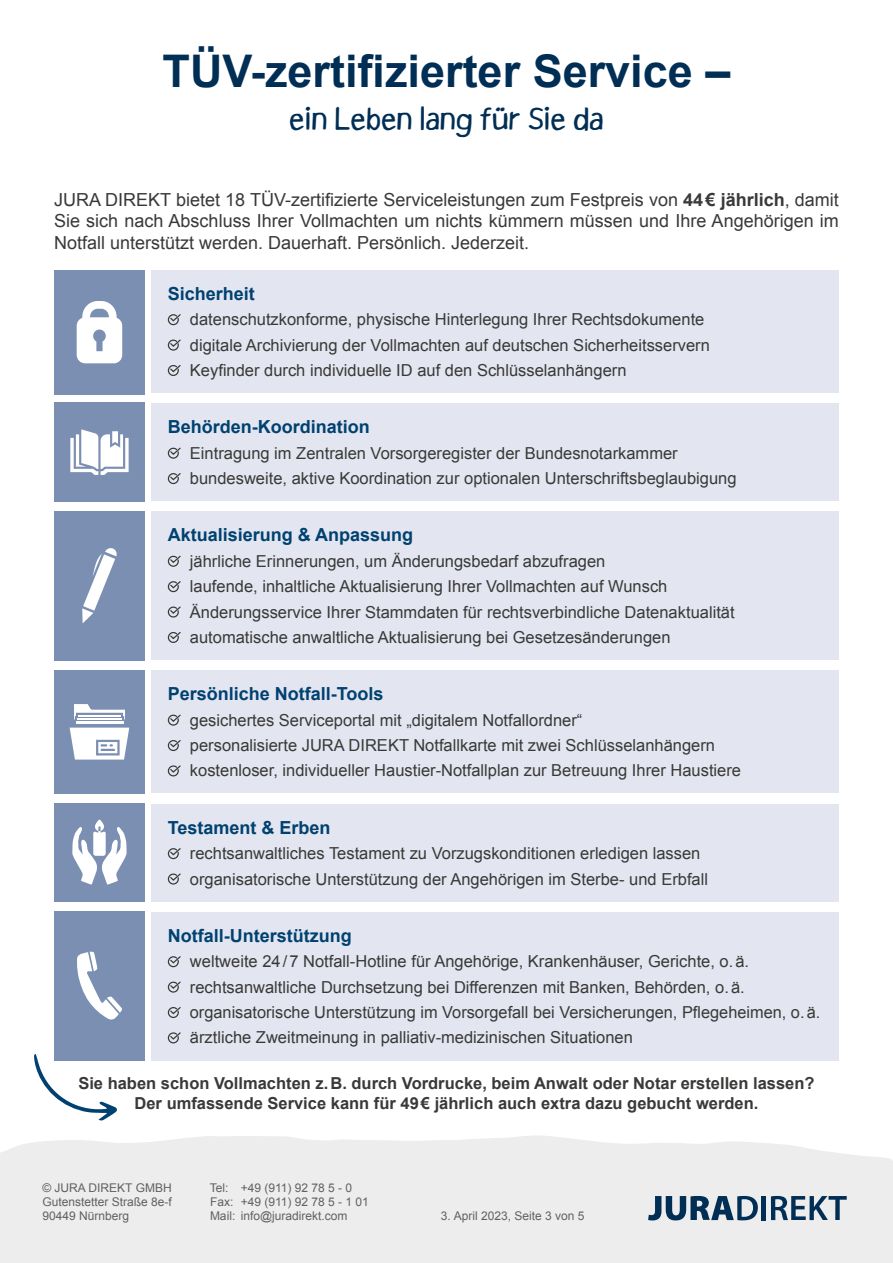
<style>
.page{position:relative;width:893px;height:1263px;background:#fff}
.page>*{position:absolute;margin:0;border:0;box-sizing:border-box;transform-origin:0 0}
.t1{font:700 45px "Arial";color:#002e54}
.t2{font:700 30px "Juradirekt handwriting";color:#002e54}
.t3{font:18px/21.6px "Arial";color:#3a3938;text-align:justify}
.t4{font:700 18px "Arial";color:#004170}
.t5{font:16.5px/25.3px "Arial";color:#3a3938}
.t6{font:700 16.5px/19.8px "Arial";color:#3a3938;text-align:center}
.t7{font:12px/14.4px "Arial";color:#626160;text-align:justify}
.s1{font-weight:700}
</style>
<div class="page">
<div style="left:151px;top:270px;width:688px;height:123px;background:#e3e6f0"></div>
<svg style="left:167px;top:314px;width:14px;height:12px"></svg>
<svg style="left:167px;top:339px;width:14px;height:12px"></svg>
<svg style="left:167px;top:365px;width:14px;height:11px"></svg>
<div style="left:151px;top:403px;width:688px;height:98px;background:#e3e6f0"></div>
<svg style="left:167px;top:447px;width:14px;height:12px"></svg>
<svg style="left:167px;top:473px;width:14px;height:12px"></svg>
<div style="left:151px;top:511px;width:688px;height:149px;background:#e3e6f0"></div>
<svg style="left:167px;top:555px;width:14px;height:12px"></svg>
<svg style="left:167px;top:581px;width:14px;height:12px"></svg>
<svg style="left:167px;top:606px;width:14px;height:12px"></svg>
<svg style="left:167px;top:632px;width:14px;height:11px"></svg>
<div style="left:54px;top:270px;width:91px;height:124px;background:#7a8fb2"></div>
<div style="left:54px;top:402px;width:91px;height:99px;background:#7a8fb2"></div>
<div style="left:54px;top:511px;width:91px;height:150px;background:#7a8fb2"></div>
<svg style="left:77px;top:301px;width:45px;height:62px"></svg>
<svg style="left:70px;top:429px;width:59px;height:46px"></svg>
<svg style="left:82px;top:548px;width:35px;height:75px"></svg>
<div style="left:151px;top:670px;width:688px;height:123px;background:#e3e6f0"></div>
<svg style="left:167px;top:714px;width:14px;height:12px"></svg>
<svg style="left:167px;top:740px;width:14px;height:12px"></svg>
<svg style="left:167px;top:765px;width:14px;height:12px"></svg>
<div style="left:151px;top:804px;width:688px;height:97px;background:#e3e6f0"></div>
<svg style="left:167px;top:848px;width:14px;height:12px"></svg>
<svg style="left:167px;top:873px;width:14px;height:12px"></svg>
<div style="left:151px;top:912px;width:688px;height:148px;background:#e3e6f0"></div>
<svg style="left:167px;top:956px;width:14px;height:12px"></svg>
<svg style="left:167px;top:981px;width:14px;height:12px"></svg>
<svg style="left:167px;top:1007px;width:14px;height:11px"></svg>
<svg style="left:167px;top:1032px;width:14px;height:12px"></svg>
<div style="left:54px;top:670px;width:91px;height:124px;background:#7a8fb2"></div>
<div style="left:54px;top:803px;width:91px;height:99px;background:#7a8fb2"></div>
<div style="left:54px;top:911px;width:91px;height:149px;background:#7a8fb2"></div>
<svg style="left:70px;top:728px;width:59px;height:31px;background:#e5e9f0"></svg>
<svg style="left:74px;top:704px;width:51px;height:15px"></svg>
<hr style="left:76px;top:722px;width:47px;height:2px;background:#fff">
<hr style="left:78px;top:715px;width:43px;height:1px;background:#fff">
<hr style="left:77px;top:718px;width:45px;height:1px;background:#fff">
<svg style="left:72px;top:820px;width:55px;height:65px"></svg>
<svg style="left:77px;top:951px;width:45px;height:69px"></svg>
<svg style="left:34px;top:1054px;width:84px;height:67px"></svg>
<div style="left:0;top:1167px;width:893px;height:96px;background:#eeeded"></div>
<svg style="left:0;top:1135px;width:893px;height:32px"></svg>
<svg style="left:648px;top:1196px;width:110px;height:24px;background:#6e869b"></svg>
<div style="left:761px;top:1196px;width:5px;height:24px;background:#002e54"></div>
<svg style="left:771px;top:1196px;width:76px;height:24px;background:#8095a6"></svg>
<h1 class="t1" style="left:163px;top:41px;width:569px">TÜV-zertifizierter Service –</h1>
<h2 class="t2" style="left:289px;top:100px;width:316px">ein Leben lang für Sie da</h2>
<p class="t3" style="left:54px;top:189px;width:786px">JURA DIREKT bietet 18 TÜV-zertifizierte Serviceleistungen zum Festpreis von <span class="s1">44€ jährlich</span>, damit Sie sich nach Abschluss Ihrer Vollmachten um nichts kümmern müssen und Ihre Angehörigen im Notfall unterstützt werden. Dauerhaft. Persönlich. Jederzeit.</p>
<p class="t4" style="left:168px;top:282px;width:89px">Sicherheit</p>
<p class="t5" style="left:190px;top:307px;width:521px">datenschutzkonforme, physische Hinterlegung Ihrer Rechtsdokumente digitale Archivierung der Vollmachten auf deutschen Sicherheitsservern<br>Keyfinder durch individuelle ID auf den Schlüsselanhängern</p>
<p class="t4" style="left:168px;top:415px;width:203px">Behörden-Koordination</p>
<p class="t5" style="left:190px;top:440px;width:548px">Eintragung im Zentralen Vorsorgeregister der Bundesnotarkammer bundesweite, aktive Koordination zur optionalen Unterschriftsbeglaubigung</p>
<p class="t4" style="left:168px;top:523px;width:247px">Aktualisierung &amp; Anpassung</p>
<p class="t5" style="left:190px;top:548px;width:546px">jährliche Erinnerungen, um Änderungsbedarf abzufragen<br>laufende, inhaltliche Aktualisierung Ihrer Vollmachten auf Wunsch Änderungsservice Ihrer Stammdaten für rechtsverbindliche Datenaktualität automatische anwaltliche Aktualisierung bei Gesetzesänderungen</p>
<p class="t4" style="left:168px;top:682px;width:217px">Persönliche Notfall-Tools</p>
<p class="t5" style="left:190px;top:707px;width:553px">gesichertes Serviceportal mit „digitalem Notfallordner“<br>personalisierte JURA DIREKT Notfallkarte mit zwei Schlüsselanhängern kostenloser, individueller Haustier-Notfallplan zur Betreuung Ihrer Haustiere</p>
<p class="t4" style="left:168px;top:815px;width:164px">Testament &amp; Erben</p>
<p class="t5" style="left:190px;top:841px;width:520px">rechtsanwaltliches Testament zu Vorzugskonditionen erledigen lassen organisatorische Unterstützung der Angehörigen im Sterbe- und Erbfall</p>
<p class="t4" style="left:168px;top:924px;width:185px">Notfall-Unterstützung</p>
<p class="t5" style="left:190px;top:949px;width:632px">weltweite 24/7 Notfall-Hotline für Angehörige, Krankenhäuser, Gerichte, o.ä. rechtsanwaltliche Durchsetzung bei Differenzen mit Banken, Behörden, o.ä. organisatorische Unterstützung im Vorsorgefall bei Versicherungen, Pflegeheimen, o.ä. ärztliche Zweitmeinung in palliativ-medizinischen Situationen</p>
<p class="t6" style="left:78px;top:1074px;width:738px">Sie haben schon Vollmachten z.B. durch Vordrucke, beim Anwalt oder Notar erstellen lassen?<br>Der umfassende Service kann für 49€ jährlich auch extra dazu gebucht werden.</p>
<p class="t7" style="left:42px;top:1180px;width:131px">© JURA DIREKT GMBH Gutenstetter Straße 8e-f 90449 Nürnberg</p>
<p class="t7" style="left:210px;top:1180px;width:161px;text-align:left">Tel: +49 (911) 92 78 5 - 0<br>Fax: +49 (911) 92 78 5 - 1 01<br>Mail: info@juradirekt.com</p>
<p class="t7" style="left:441px;top:1209px;width:145px">3. April 2023, Seite 3 von 5</p>
</div>
